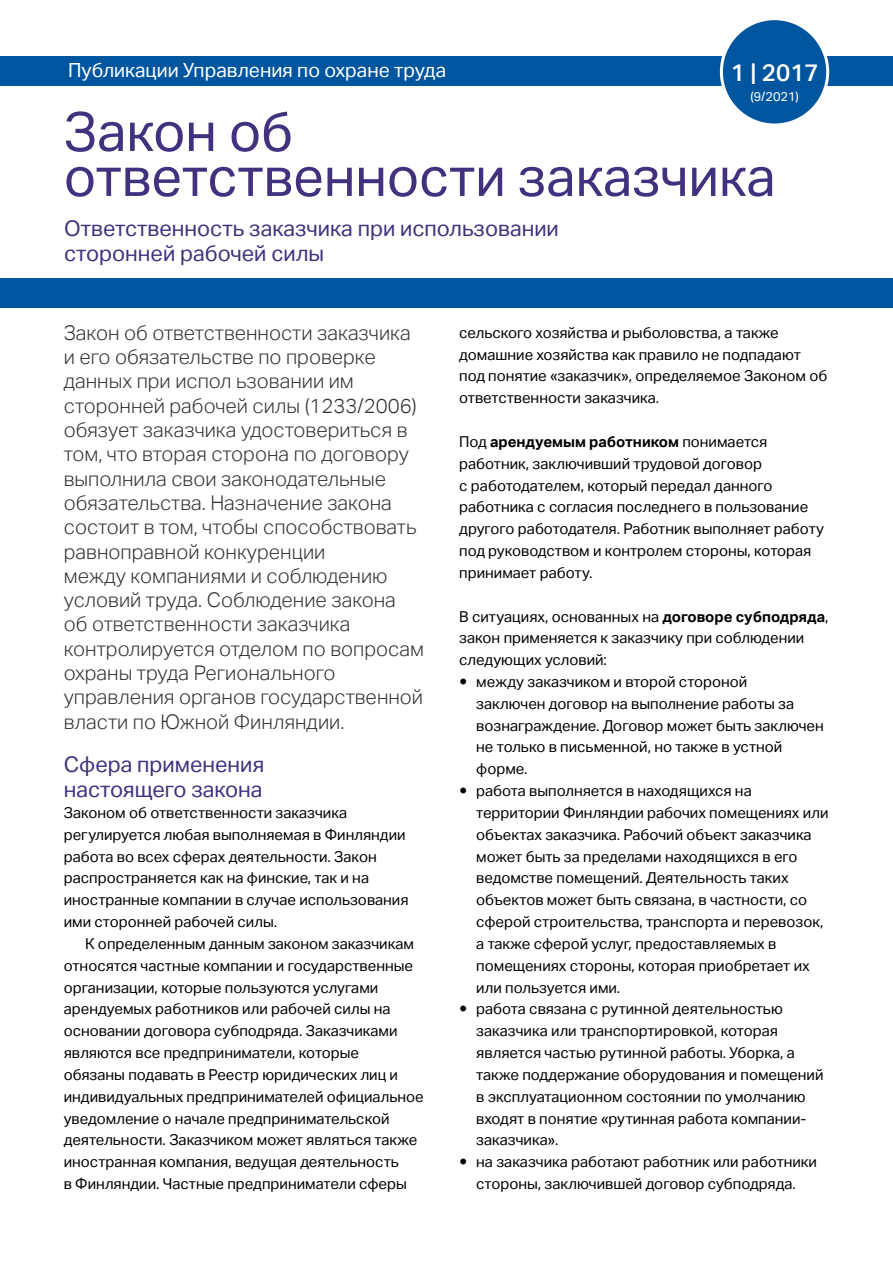
<style>
.page{position:relative;width:893px;height:1263px;background:#fff}
.page>*{position:absolute;margin:0;border:0;box-sizing:border-box;transform-origin:0 0}
.Otsikko_31pt{font:54px/45px "Aktiv Grotesk";color:#41317e}
.t1{font:500 24px "Aktiv Grotesk";color:#fff}
.Paragraph_Style_3{font:21.75px/24.8px "Aktiv Grotesk";color:#41317e}
.Väliotsikko_2_rivine{font:21.75px/24.8px "Aktiv Grotesk";color:#41317e}
.Ingressi{font:300 20.25px/24.3px "Aktiv Grotesk";color:#333}
.t2{font:19.5px "Aktiv Grotesk";color:#fff}
.Leipis{font:15px/21.9px "Aktiv Grotesk";color:#000}
.Alkuleipis{font:15px/21.9px "Aktiv Grotesk";color:#000}
.t3{font:12.75px "Aktiv Grotesk";color:#fff}
.s1{font-weight:700}
</style>
<div class="page">
<div style="left:0;top:56px;width:893px;height:30px;background:#00559f"></div>
<div style="left:721px;top:19px;width:107px;height:106px;background:#00559f;border-radius:50%"></div>
<div style="left:720px;top:17px;width:109px;height:109px;border:3px solid #fff;border-radius:50%"></div>
<div style="left:0;top:279px;width:893px;height:29px;background:#00559f"></div>
<h3 class="t2" style="left:68px;top:59px;width:380px">Публикации Управления по охране труда</h3>
<h2 class="t1" style="left:731px;top:59px;width:89px">1 | 2017</h2>
<h2 class="t1" style="left:797px;top:63px;width:16px">1</h2>
<p class="t3" style="left:750px;top:89px;width:50px">(9/2021)</p>
<h1 class="Otsikko_31pt" style="left:64px;top:110px;width:713px">Закон об<br>ответственности заказчика</h1>
<h2 class="Paragraph_Style_3" style="left:64px;top:216px;width:496px">Ответственность заказчика при использовании сторонней рабочей силы</h2>
<p class="Ingressi" style="left:64px;top:321px;width:362px">Закон об ответственности заказчика и его обязательстве по проверке данных при испол ьзовании им сторонней рабочей силы (1233/2006) обязует заказчика удостовериться в том, что вторая сторона по договору выполнила свои законодательные обязательства. Назначение закона состоит в том, чтобы способствовать равноправной конкуренции<br>между компаниями и соблюдению условий труда. Соблюдение закона об ответственности заказчика контролируется отделом по вопросам охраны труда Регионального управления органов государственной власти по Южной Финляндии.</p>
<h3 class="Väliotsikko_2_rivine" style="left:64px;top:752px;width:202px">Сфера применения настоящего закона</h3>
<p class="Alkuleipis" style="left:64px;top:802px;width:346px">Законом об ответственности заказчика регулируется любая выполняемая в Финляндии работа во всех сферах деятельности. Закон распространяется как на финские, так и на иностранные компании в случае использования ими сторонней рабочей силы.</p>
<p class="Leipis" style="left:64px;top:933px;width:361px;text-indent:21px">К определенным данным законом заказчикам относятся частные компании и государственные организации, которые пользуются услугами арендуемых работников или рабочей силы на основании договора субподряда. Заказчиками являются все предприниматели, которые обязаны подавать в Реестр юридических лиц и индивидуальных предпринимателей официальное уведомление о начале предпринимательской деятельности. Заказчиком может являться также иностранная компания, ведущая деятельность<br>в Финляндии. Частные предприниматели сферы</p>
<p class="Leipis" style="left:459px;top:322px;width:370px">сельского хозяйства и рыболовства, а также домашние хозяйства как правило не подпадают под понятие «заказчик», определяемое Законом об ответственности заказчика.</p>
<p class="Alkuleipis" style="left:459px;top:431px;width:366px">Под <span class="s1">арендуемым работником</span> понимается работник, заключивший трудовой договор<br>с работодателем, который передал данного работника с согласия последнего в пользование другого работодателя. Работник выполняет работу под руководством и контролем стороны, которая принимает работу.</p>
<p class="Alkuleipis" style="left:459px;top:605px;width:371px">В ситуациях, основанных на <span class="s1">договоре субподряда</span>, закон применяется к заказчику при соблюдении следующих условий:</p>
<p class="Leipis" style="left:476px;top:671px;width:349px">между заказчиком и второй стороной<br>заключен договор на выполнение работы за вознаграждение. Договор может быть заключен не только в письменной, но также в устной форме.</p>
<p class="Leipis" style="left:476px;top:780px;width:354px">работа выполняется в находящихся на территории Финляндии рабочих помещениях или объектах заказчика. Рабочий объект заказчика может быть за пределами находящихся в его ведомстве помещений. Деятельность таких объектов может быть связана, в частности, со сферой строительства, транспорта и перевозок, а также сферой услуг, предоставляемых в помещениях стороны, которая приобретает их или пользуется ими.</p>
<p class="Leipis" style="left:476px;top:998px;width:349px">работа связана с рутинной деятельностью заказчика или транспортировкой, которая является частью рутинной работы. Уборка, а также поддержание оборудования и помещений в эксплуатационном состоянии по умолчанию входят в понятие «рутинная работа компании&shy;заказчика».</p>
<p class="Leipis" style="left:476px;top:1151px;width:342px">на заказчика работают работник или работники стороны, заключившей договор субподряда.</p>
</div>
